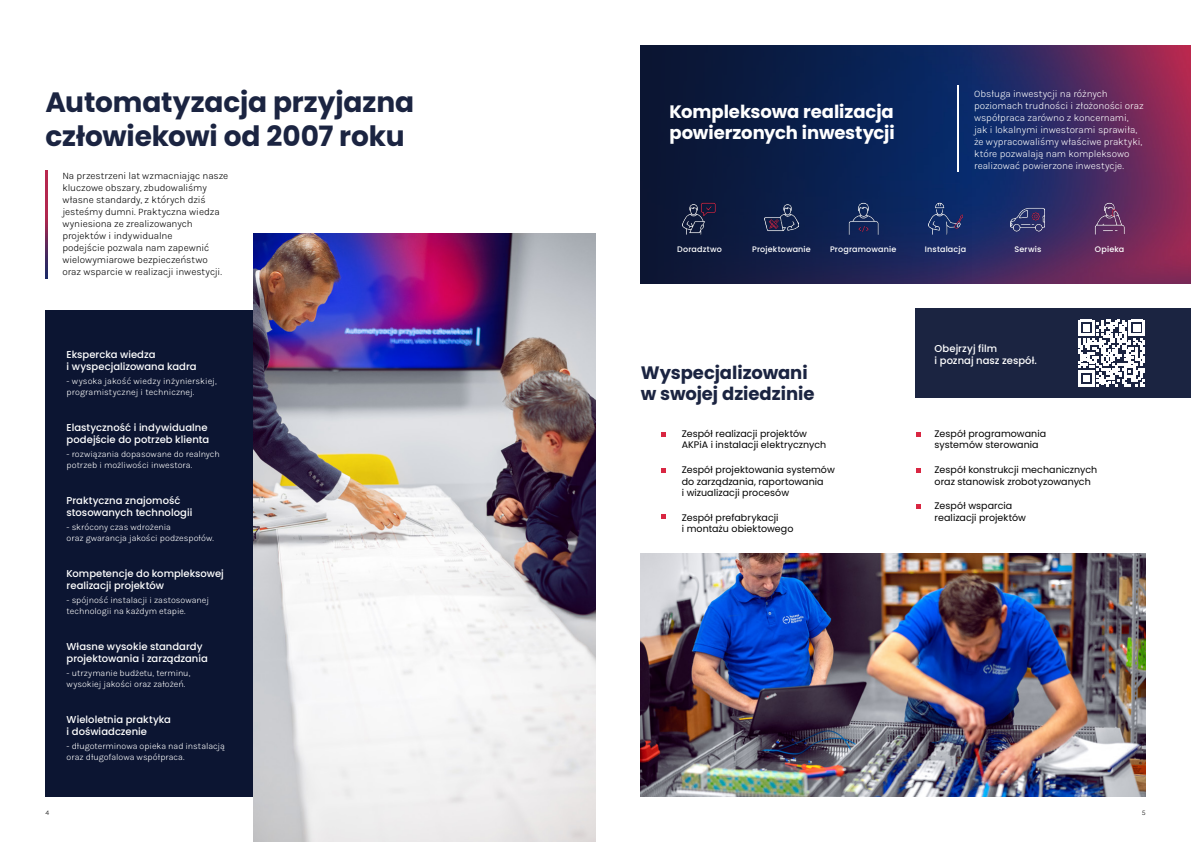
<style>
.page{position:relative;width:1191px;height:842px;background:#fff}
.page>*{position:absolute;margin:0;border:0;box-sizing:border-box;transform-origin:0 0}
.t1{font:700 28px/33.6px "Poppins";letter-spacing:-.005em;color:#1b2441}
.t2{font:700 18px/21.6px "Poppins";letter-spacing:-.005em;color:#fff}
.t3{font:700 18px/21.6px "Poppins";letter-spacing:-.005em;color:#1b2441}
.t4{font:500 10px/12px "Poppins";color:#fff}
.t5{font:300 10px/12px "Karla";letter-spacing:-.01em;color:#000}
.t6{font:300 10px/12px "Karla";letter-spacing:-.005em;color:#fff}
.t7{font:9.5px/11.4px "Poppins";letter-spacing:.005em;color:#000}
.t8{font:300 9px/10.8px "Karla";color:#fff}
.t9{font:500 8px "Poppins";letter-spacing:.02em;color:#fff}
.t10{font:300 7px "Karla";color:#000}
</style>
<div class="page">
<div style="left:45px;top:310px;width:280px;height:487px;background:#0c1532"></div>
<img style="left:641px;top:45px;width:550px;height:238px">
<div style="left:916px;top:308px;width:275px;height:89px;background:#1b2441"></div>
<img style="left:253px;top:234px;width:342px;height:608px">
<img style="left:641px;top:553px;width:504px;height:244px">
<svg style="left:1078px;top:320px;width:67px;height:66px"></svg>
<img style="left:45px;top:170px;width:2px;height:108px">
<hr style="left:957px;top:85px;width:2px;height:86px;background:#fff">
<img style="left:682px;top:201px;width:34px;height:35px">
<img style="left:764px;top:201px;width:34px;height:35px">
<img style="left:846px;top:201px;width:34px;height:35px">
<img style="left:928px;top:201px;width:34px;height:35px">
<img style="left:1011px;top:201px;width:34px;height:35px">
<img style="left:1092px;top:201px;width:34px;height:35px">
<svg style="left:661px;top:432px;width:5px;height:4px"></svg>
<svg style="left:916px;top:432px;width:4px;height:4px"></svg>
<svg style="left:661px;top:468px;width:5px;height:4px"></svg>
<svg style="left:916px;top:468px;width:4px;height:4px"></svg>
<svg style="left:661px;top:515px;width:5px;height:4px"></svg>
<svg style="left:916px;top:504px;width:4px;height:4px"></svg>
<h1 class="t1" style="left:45px;top:86px;width:370px">Automatyzacja przyjazna człowiekowi od 2007 roku</h1>
<p class="t5" style="left:62px;top:170px;width:167px">Na przestrzeni lat wzmacniając nasze kluczowe obszary, zbudowaliśmy własne standardy, z których dziś jesteśmy dumni. Praktyczna wiedza wyniesiona ze zrealizowanych projektów i indywidualne<br>podejście pozwala nam zapewnić wielowymiarowe bezpieczeństwo oraz wsparcie w realizacji inwestycji.</p>
<p class="t4" style="left:67px;top:349px;width:131px">Ekspercka wiedza<br>i wyspecjalizowana kadra</p>
<p class="t8" style="left:67px;top:375px;width:152px">- wysoka jakość wiedzy inżynierskiej, programistycznej i technicznej.</p>
<p class="t4" style="left:67px;top:422px;width:144px">Elastyczność i indywidualne podejście do potrzeb klienta</p>
<p class="t8" style="left:67px;top:448px;width:155px">- rozwiązania dopasowane do realnych potrzeb i możliwości inwestora.</p>
<p class="t4" style="left:67px;top:495px;width:127px">Praktyczna znajomość stosowanych technologii</p>
<p class="t8" style="left:67px;top:521px;width:149px">- skrócony czas wdrożenia<br>oraz gwarancja jakości podzespołów.</p>
<p class="t4" style="left:67px;top:568px;width:159px">Kompetencje do kompleksowej realizacji projektów</p>
<p class="t8" style="left:67px;top:594px;width:144px">- spójność instalacji i zastosowanej technologii na każdym etapie.</p>
<p class="t4" style="left:67px;top:641px;width:143px">Własne wysokie standardy projektowania i zarządzania</p>
<p class="t8" style="left:67px;top:667px;width:125px">- utrzymanie budżetu, terminu, wysokiej jakości oraz założeń.</p>
<p class="t4" style="left:67px;top:714px;width:106px">Wieloletnia praktyka i doświadczenie</p>
<p class="t8" style="left:67px;top:740px;width:160px">- długoterminowa opieka nad instalacją oraz długofalowa współpraca.</p>
<h2 class="t2" style="left:669px;top:101px;width:227px">Kompleksowa realizacja powierzonych inwestycji</h2>
<p class="t6" style="left:974px;top:87px;width:171px">Obsługa inwestycji na różnych poziomach trudności i złożoności oraz współpraca zarówno z koncernami, jak i lokalnymi inwestorami sprawiła, że wypracowaliśmy właściwe praktyki, które pozwalają nam kompleksowo realizować powierzone inwestycje.</p>
<p class="t9" style="left:677px;top:245px;width:46px">Doradztwo</p>
<p class="t9" style="left:752px;top:245px;width:60px">Projektowanie</p>
<p class="t9" style="left:830px;top:245px;width:68px">Programowanie</p>
<p class="t9" style="left:925px;top:245px;width:43px">Instalacja</p>
<p class="t9" style="left:1014px;top:245px;width:28px">Serwis</p>
<p class="t9" style="left:1095px;top:245px;width:31px">Opieka</p>
<h2 class="t3" style="left:641px;top:362px;width:175px">Wyspecjalizowani w swojej dziedzinie</h2>
<p class="t4" style="left:934px;top:342px;width:104px">Obejrzyj film<br>i poznaj nasz zespół.</p>
<p class="t7" style="left:682px;top:428px;width:146px">Zespół realizacji projektów<br>AKPiA i instalacji elektrycznych</p>
<p class="t7" style="left:934px;top:428px;width:113px">Zespół programowania systemów sterowania</p>
<p class="t7" style="left:682px;top:464px;width:154px">Zespół projektowania systemów do zarządzania, raportowania<br>i wizualizacji procesów</p>
<p class="t7" style="left:934px;top:464px;width:164px">Zespół konstrukcji mechanicznych oraz stanowisk zrobotyzowanych</p>
<p class="t7" style="left:682px;top:512px;width:113px">Zespół prefabrykacji<br>i montażu obiektowego</p>
<p class="t7" style="left:934px;top:500px;width:93px">Zespół wsparcia realizacji projektów</p>
<p class="t10" style="left:45px;top:808px;width:5px">4</p>
<p class="t10" style="left:1141px;top:808px;width:5px">5</p>
</div>
